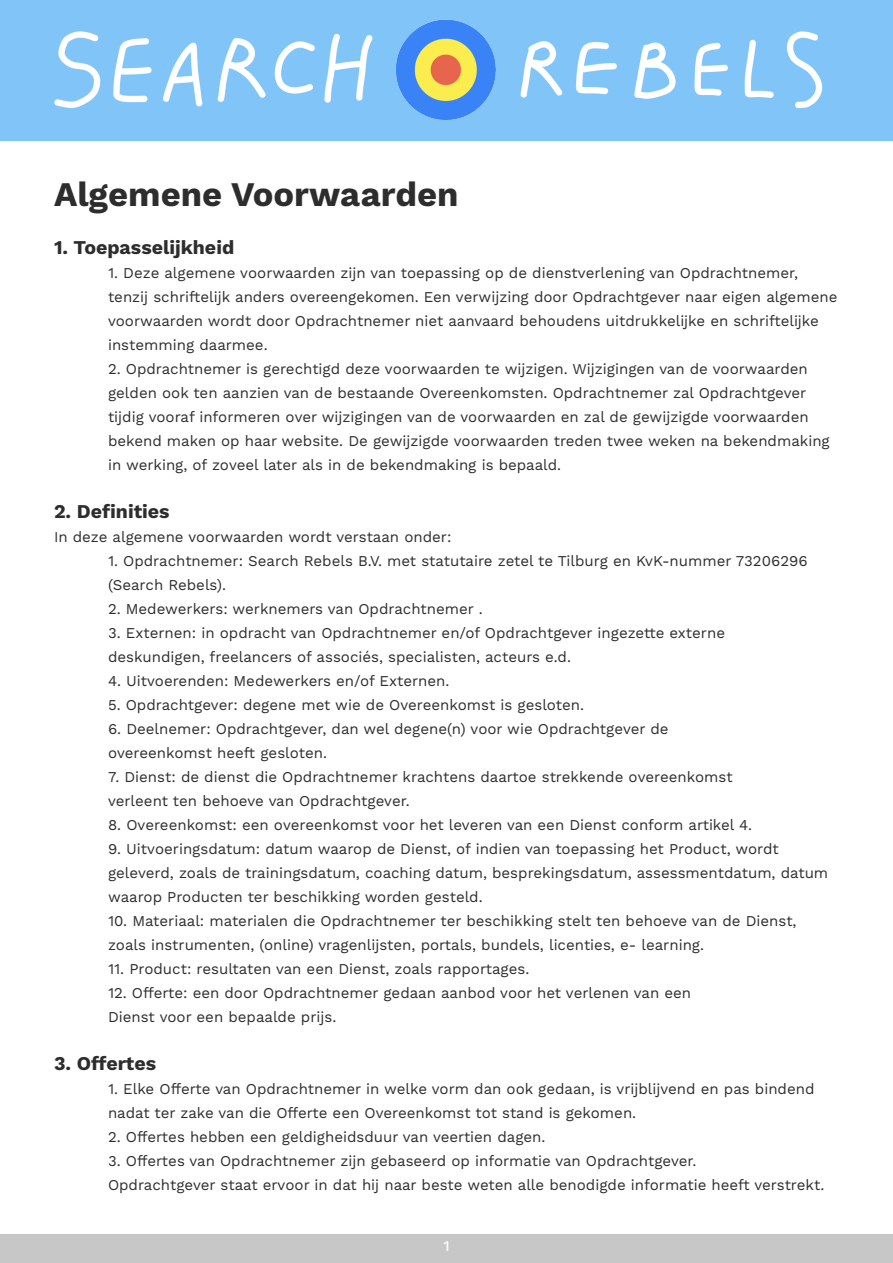
<style>
.page{position:relative;width:893px;height:1263px;background:#fff}
.page>*{position:absolute;margin:0;border:0;box-sizing:border-box;transform-origin:0 0}
.t1{font:700 34.5px "Work Sans";color:#2d2d2d}
.t2{font:700 19.5px "Work Sans";color:#2d2d2d}
.laag_1{font:15px/24px "Work Sans";color:#2d2d2d}
.t3{font:500 15px "Work Sans";color:#fff}
</style>
<div class="page">
<div style="left:0;top:0;width:893px;height:140px;background:#80c4f8"></div>
<div style="left:0;top:1234px;width:893px;height:29px;background:#c7c7c7"></div>
<img style="left:54px;top:19px;width:769px;height:101px">
<p class="t1" style="left:54px;top:174px;width:406px">Algemene Voorwaarden</p>
<p class="t2" style="left:54px;top:236px;width:182px">1. Toepasselijkheid</p>
<p class="laag_1" style="left:108px;top:262px;width:731px">1. Deze algemene voorwaarden zijn van toepassing op de dienstverlening van Opdrachtnemer, tenzij schriftelijk anders overeengekomen. Een verwijzing door Opdrachtgever naar eigen algemene voorwaarden wordt door Opdrachtnemer niet aanvaard behoudens uitdrukkelijke en schriftelijke instemming daarmee.</p>
<p class="laag_1" style="left:108px;top:358px;width:723px">2. Opdrachtnemer is gerechtigd deze voorwaarden te wijzigen. Wijzigingen van de voorwaarden gelden ook ten aanzien van de bestaande Overeenkomsten. Opdrachtnemer zal Opdrachtgever tijdig vooraf informeren over wijzigingen van de voorwaarden en zal de gewijzigde voorwaarden bekend maken op haar website. De gewijzigde voorwaarden treden twee weken na bekendmaking in werking, of zoveel later als in de bekendmaking is bepaald.</p>
<p class="t2" style="left:54px;top:500px;width:117px">2. Definities</p>
<p class="laag_1" style="left:54px;top:526px;width:399px">In deze algemene voorwaarden wordt verstaan onder:</p>
<p class="laag_1" style="left:108px;top:550px;width:701px">1. Opdrachtnemer: Search Rebels B.V. met statutaire zetel te Tilburg en KvK-nummer 73206296 (Search Rebels).</p>
<p class="laag_1" style="left:108px;top:598px;width:376px">2. Medewerkers: werknemers van Opdrachtnemer .</p>
<p class="laag_1" style="left:108px;top:622px;width:619px">3. Externen: in opdracht van Opdrachtnemer en/of Opdrachtgever ingezette externe</p>
<p class="laag_1" style="left:108px;top:646px;width:464px">deskundigen, freelancers of associés, specialisten, acteurs e.d.</p>
<p class="laag_1" style="left:108px;top:670px;width:343px">4. Uitvoerenden: Medewerkers en/of Externen.</p>
<p class="laag_1" style="left:108px;top:694px;width:478px">5. Opdrachtgever: degene met wie de Overeenkomst is gesloten.</p>
<p class="laag_1" style="left:108px;top:718px;width:562px">6. Deelnemer: Opdrachtgever, dan wel degene(n) voor wie Opdrachtgever de</p>
<p class="laag_1" style="left:108px;top:742px;width:221px">overeenkomst heeft gesloten.</p>
<p class="laag_1" style="left:108px;top:766px;width:626px">7. Dienst: de dienst die Opdrachtnemer krachtens daartoe strekkende overeenkomst</p>
<p class="laag_1" style="left:108px;top:790px;width:303px">verleent ten behoeve van Opdrachtgever.</p>
<p class="laag_1" style="left:108px;top:814px;width:646px">8. Overeenkomst: een overeenkomst voor het leveren van een Dienst conform artikel 4.</p>
<p class="laag_1" style="left:108px;top:838px;width:722px">9. Uitvoeringsdatum: datum waarop de Dienst, of indien van toepassing het Product, wordt geleverd, zoals de trainingsdatum, coaching datum, besprekingsdatum, assessmentdatum, datum waarop Producten ter beschikking worden gesteld.</p>
<p class="laag_1" style="left:108px;top:910px;width:690px">10. Materiaal: materialen die Opdrachtnemer ter beschikking stelt ten behoeve van de Dienst, zoals instrumenten, (online) vragenlijsten, portals, bundels, licenties, e- learning.</p>
<p class="laag_1" style="left:108px;top:958px;width:423px">11. Product: resultaten van een Dienst, zoals rapportages.</p>
<p class="laag_1" style="left:108px;top:982px;width:585px">12. Offerte: een door Opdrachtnemer gedaan aanbod voor het verlenen van een</p>
<p class="laag_1" style="left:108px;top:1006px;width:230px">Dienst voor een bepaalde prijs.</p>
<p class="t2" style="left:54px;top:1052px;width:104px">3. Offertes</p>
<p class="laag_1" style="left:108px;top:1078px;width:708px">1. Elke Offerte van Opdrachtnemer in welke vorm dan ook gedaan, is vrijblijvend en pas bindend nadat ter zake van die Offerte een Overeenkomst tot stand is gekomen.</p>
<p class="laag_1" style="left:108px;top:1126px;width:439px">2. Offertes hebben een geldigheidsduur van veertien dagen.</p>
<p class="laag_1" style="left:108px;top:1150px;width:590px">3. Offertes van Opdrachtnemer zijn gebaseerd op informatie van Opdrachtgever.</p>
<p class="laag_1" style="left:108px;top:1174px;width:718px">Opdrachtgever staat ervoor in dat hij naar beste weten alle benodigde informatie heeft verstrekt.</p>
<p class="t3" style="left:443px;top:1237px;width:8px">1</p>
</div>
